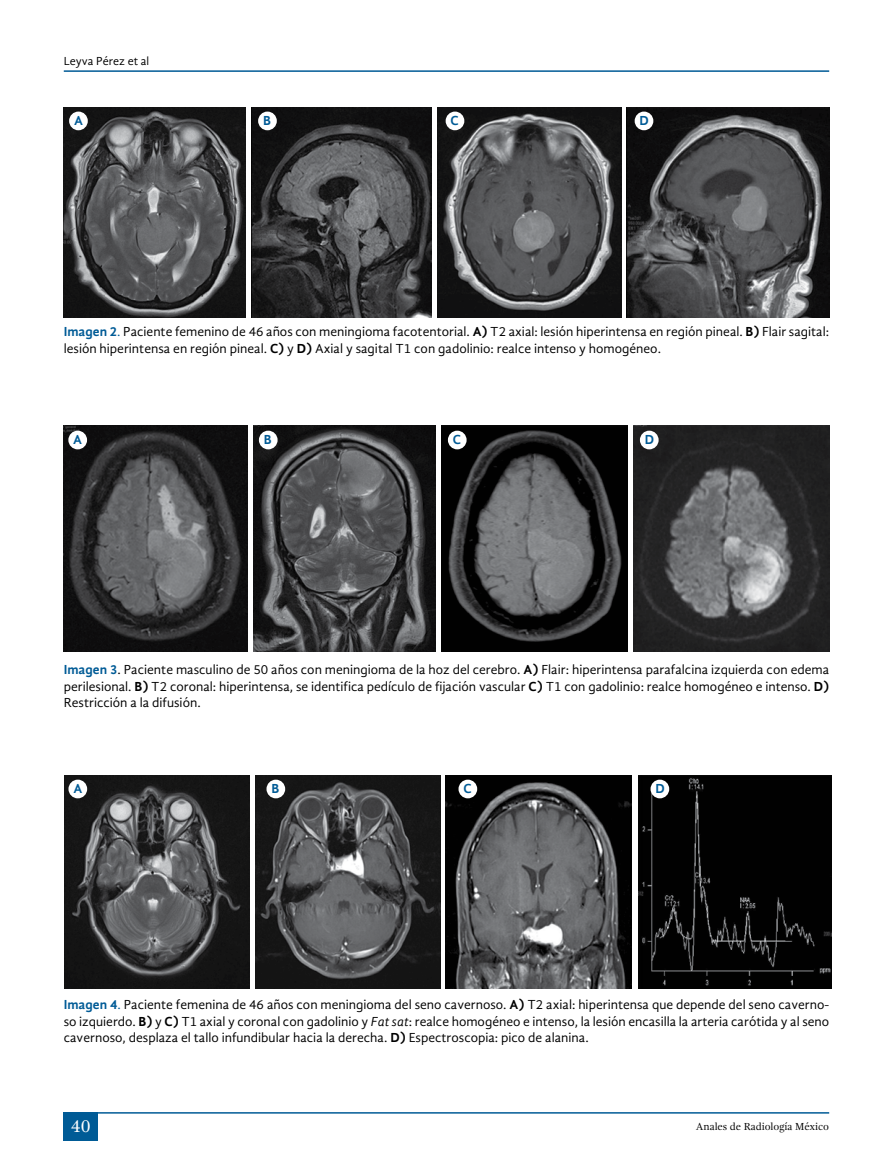
<style>
.page{position:relative;width:893px;height:1170px;background:#fff}
.page>*{position:absolute;margin:0;border:0;box-sizing:border-box;transform-origin:0 0}
.t1{font:18px "Gandhi Serif";color:#fff}
.t2{font:13.5px/16.5px "Gandhi Sans";color:#000;text-align:justify}
.t3{font:700 13.5px "Gandhi Sans";color:#005b96}
.t4{font:12px "Gandhi Sans";color:#000}
.t5{font:10.5px "Gandhi Serif";letter-spacing:-.005em;color:#000}
.s1{font-weight:700;color:#005b96}
.s2{color:#005b96}
.s3{font-weight:700}
.s4{font-style:italic}
</style>
<div class="page">
<div style="left:64px;top:1111px;width:34px;height:29px;background:#005b96"></div>
<hr style="left:79px;top:1111px;width:750px;height:2px;background:#005b96">
<hr style="left:64px;top:70px;width:765px;height:2px;background:#005b96">
<img style="left:64px;top:107px;width:181px;height:211px">
<img style="left:252px;top:107px;width:179px;height:211px">
<img style="left:438px;top:107px;width:183px;height:211px">
<img style="left:626px;top:107px;width:203px;height:211px">
<img style="left:64px;top:425px;width:184px;height:226px">
<img style="left:253px;top:425px;width:182px;height:226px">
<img style="left:441px;top:425px;width:187px;height:226px">
<img style="left:634px;top:425px;width:195px;height:226px">
<img style="left:638px;top:775px;width:193px;height:213px">
<img style="left:64px;top:775px;width:185px;height:213px">
<img style="left:255px;top:775px;width:185px;height:213px">
<img style="left:446px;top:775px;width:185px;height:212px">
<div style="left:69px;top:112px;width:19px;height:18px;background:#fff;border-radius:50%"></div>
<div style="left:258px;top:112px;width:19px;height:18px;background:#fff;border-radius:50%"></div>
<div style="left:446px;top:112px;width:18px;height:18px;background:#fff;border-radius:50%"></div>
<div style="left:635px;top:112px;width:18px;height:18px;background:#fff;border-radius:50%"></div>
<div style="left:68px;top:430px;width:19px;height:19px;background:#fff;border-radius:50%"></div>
<div style="left:259px;top:430px;width:19px;height:19px;background:#fff;border-radius:50%"></div>
<div style="left:448px;top:430px;width:19px;height:19px;background:#fff;border-radius:50%"></div>
<div style="left:640px;top:430px;width:19px;height:19px;background:#fff;border-radius:50%"></div>
<div style="left:68px;top:779px;width:19px;height:19px;background:#fff;border-radius:50%"></div>
<div style="left:266px;top:779px;width:19px;height:19px;background:#fff;border-radius:50%"></div>
<div style="left:458px;top:779px;width:19px;height:19px;background:#fff;border-radius:50%"></div>
<div style="left:650px;top:779px;width:19px;height:19px;background:#fff;border-radius:50%"></div>
<p class="t4" style="left:64px;top:54px;width:87px">Leyva Pérez et al</p>
<p class="t3" style="left:74px;top:113px;width:10px">A</p>
<p class="t3" style="left:263px;top:113px;width:9px">B</p>
<p class="t3" style="left:451px;top:113px;width:10px">C</p>
<p class="t3" style="left:640px;top:113px;width:11px">D</p>
<p class="t2" style="left:64px;top:323px;width:767px"><span class="s1">Imagen 2</span><span class="s2">.</span> Paciente femenino de 46 años con meningioma facotentorial. <span class="s3">A)</span> T2 axial: lesión hiperintensa en región pineal. <span class="s3">B)</span> Flair sagital: lesión hiperintensa en región pineal. <span class="s3">C)</span> y <span class="s3">D)</span> Axial y sagital T1 con gadolinio: realce intenso y homogéneo.</p>
<p class="t3" style="left:73px;top:432px;width:10px">A</p>
<p class="t3" style="left:264px;top:432px;width:9px">B</p>
<p class="t3" style="left:453px;top:432px;width:10px">C</p>
<p class="t3" style="left:645px;top:432px;width:11px">D</p>
<p class="t2" style="left:64px;top:661px;width:767px"><span class="s1">Imagen 3</span>. Paciente masculino de 50 años con meningioma de la hoz del cerebro. <span class="s3">A)</span> Flair: hiperintensa parafalcina izquierda con edema perilesional. <span class="s3">B)</span> T2 coronal: hiperintensa, se identifica pedículo de fijación vascular <span class="s3">C)</span> T1 con gadolinio: realce homogéneo e intenso. <span class="s3">D)<br></span>Restricción a la difusión.</p>
<p class="t3" style="left:73px;top:780px;width:10px">A</p>
<p class="t3" style="left:271px;top:780px;width:9px">B</p>
<p class="t3" style="left:463px;top:780px;width:10px">C</p>
<p class="t3" style="left:655px;top:780px;width:11px">D</p>
<p class="t2" style="left:64px;top:996px;width:767px"><span class="s1">Imagen 4</span><span class="s2">.</span> Paciente femenina de 46 años con meningioma del seno cavernoso. <span class="s3">A)</span> T2 axial: hiperintensa que depende del seno caverno&shy;so izquierdo. <span class="s3">B)</span> y <span class="s3">C)</span> T1 axial y coronal con gadolinio y <span class="s4">Fat sat</span>: realce homogéneo e intenso, la lesión encasilla la arteria carótida y al seno cavernoso, desplaza el tallo infundibular hacia la derecha. <span class="s3">D)</span> Espectroscopia: pico de alanina.</p>
<h1 class="t1" style="left:71px;top:1115px;width:21px">40</h1>
<p class="t5" style="left:696px;top:1120px;width:135px">Anales de Radiología México</p>
</div>
